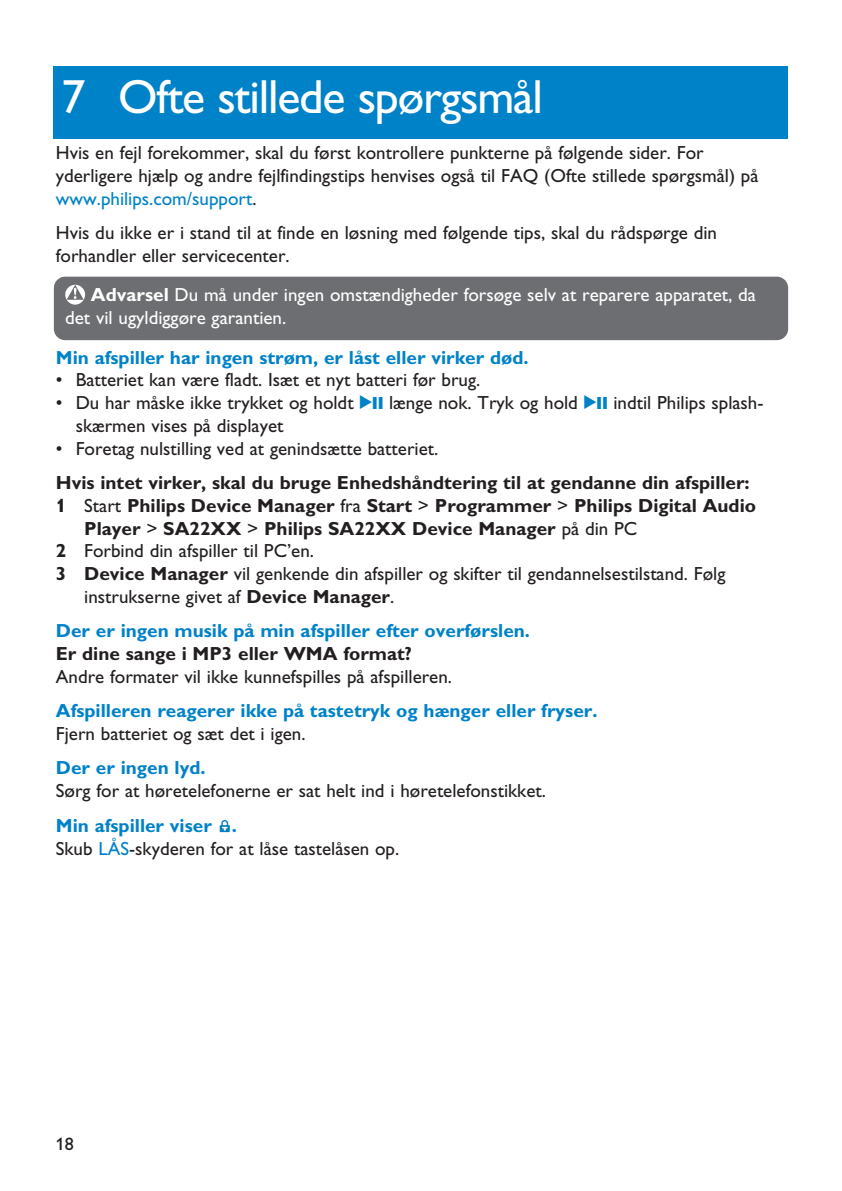
<style>
.page{position:relative;width:842px;height:1191px;background:#fff}
.page>*{position:absolute;margin:0;border:0;box-sizing:border-box;transform-origin:0 0}
.t1{font:48px "Gill Sans";letter-spacing:-.025em;color:#fff}
.t2{font:19px/22.8px "Gill Alt One";color:#231f20}
.t3{font:700 19px "Gill Alt One";color:#231f20}
.t4{font:700 19px "Gill Alt One";color:#0082c8}
.t5{font:19px/22.8px "Gill Alt One";color:#fff}
.t6{font:18px "Gill Alt One";color:#231f20}
.s1{color:#0082c8}
.s2{font-weight:700}
.s3{font-family:"Audio Four 4";color:#0082c8}
.s4{font-weight:400}
.s5{font-weight:700;color:#0082c8}
</style>
<div class="page">
<div style="left:54px;top:66px;width:734px;height:72px;background:#0082c8"></div>
<div style="left:54px;top:277px;width:734px;height:63px;background:#6d6e71;border-radius:11px"></div>
<svg style="left:65px;top:285px;width:20px;height:20px"></svg>
<svg style="left:220px;top:820px;width:10px;height:12px"></svg>
<h1 class="t1" style="left:62px;top:80px;width:483px">7 Ofte stillede spørgsmål</h1>
<p class="t2" style="left:56px;top:144px;width:704px">Hvis en fejl forekommer, skal du først kontrollere punkterne på følgende sider. For yderligere hjælp og andre fejlfindingstips henvises også til FAQ (Ofte stillede spørgsmål) på <span class="s1">www.philips.com/support</span>.</p>
<p class="t2" style="left:56px;top:223px;width:663px">Hvis du ikke er i stand til at finde en løsning med følgende tips, skal du rådspørge din forhandler eller servicecenter.</p>
<p class="t5" style="left:65px;top:285px;width:692px;text-indent:26px"><span class="s2">Advarsel</span> Du må under ingen omstændigheder forsøge selv at reparere apparatet, da det vil ugyldiggøre garantien.</p>
<p class="t4" style="left:56px;top:350px;width:474px">Min afspiller har ingen strøm, er låst eller virker død.</p>
<p class="t2" style="left:56px;top:371px;width:426px">• Batteriet kan være fladt. Isæt et nyt batteri før brug.</p>
<p class="t2" style="left:76px;top:393px;width:689px;text-indent:-20px">• Du har måske ikke trykket og holdt <span class="s3">2;</span> længe nok. Tryk og hold <span class="s3">2;</span> indtil Philips splash&shy;skærmen vises på displayet</p>
<p class="t2" style="left:56px;top:439px;width:384px">• Foretag nulstilling ved at genindsætte batteriet.</p>
<p class="t3" style="left:56px;top:476px;width:695px">Hvis intet virker, skal du bruge Enhedshåndtering til at gendanne din afspiller:</p>
<p class="t3" style="left:56px;top:499px;width:702px">1 <span class="s4">Start</span> Philips Device Manager <span class="s4">fra</span> Start <span class="s4">&gt;</span> Programmer <span class="s4">&gt;</span> Philips Digital Audio</p>
<p class="t3" style="left:84px;top:521px;width:555px">Player <span class="s4">&gt;</span> SA22XX <span class="s4">&gt;</span> Philips SA22XX Device Manager <span class="s4">på din PC</span></p>
<p class="t2" style="left:56px;top:542px;width:260px"><span class="s2">2</span> Forbind din afspiller til PC’en.</p>
<p class="t2" style="left:56px;top:564px;width:671px"><span class="s2">3 Device Manager</span> vil genkende din afspiller og skifter til gendannelsestilstand. Følg</p>
<p class="t2" style="left:84px;top:587px;width:312px">instrukserne givet af <span class="s2">Device Manager</span>.</p>
<p class="t4" style="left:56px;top:624px;width:476px">Der er ingen musik på min afspiller efter overførslen.</p>
<p class="t3" style="left:56px;top:647px;width:358px">Er dine sange i MP3 eller WMA format?</p>
<p class="t2" style="left:56px;top:667px;width:398px">Andre formater vil ikke kunnefspilles på afspilleren.</p>
<p class="t4" style="left:56px;top:704px;width:543px">Afspilleren reagerer ikke på tastetryk og hænger eller fryser.</p>
<p class="t2" style="left:56px;top:724px;width:251px">Fjern batteriet og sæt det i igen.</p>
<p class="t4" style="left:56px;top:761px;width:151px">Der er ingen lyd.</p>
<p class="t2" style="left:56px;top:781px;width:492px">Sørg for at høretelefonerne er sat helt ind i høretelefonstikket.</p>
<p class="t2" style="left:56px;top:816px;width:345px"><span class="s5">Min afspiller viser .<br></span>Skub <span class="s1">LÅS</span>-skyderen for at låse tastelåsen op.</p>
<p class="t6" style="left:56px;top:1137px;width:19px">18</p>
</div>
